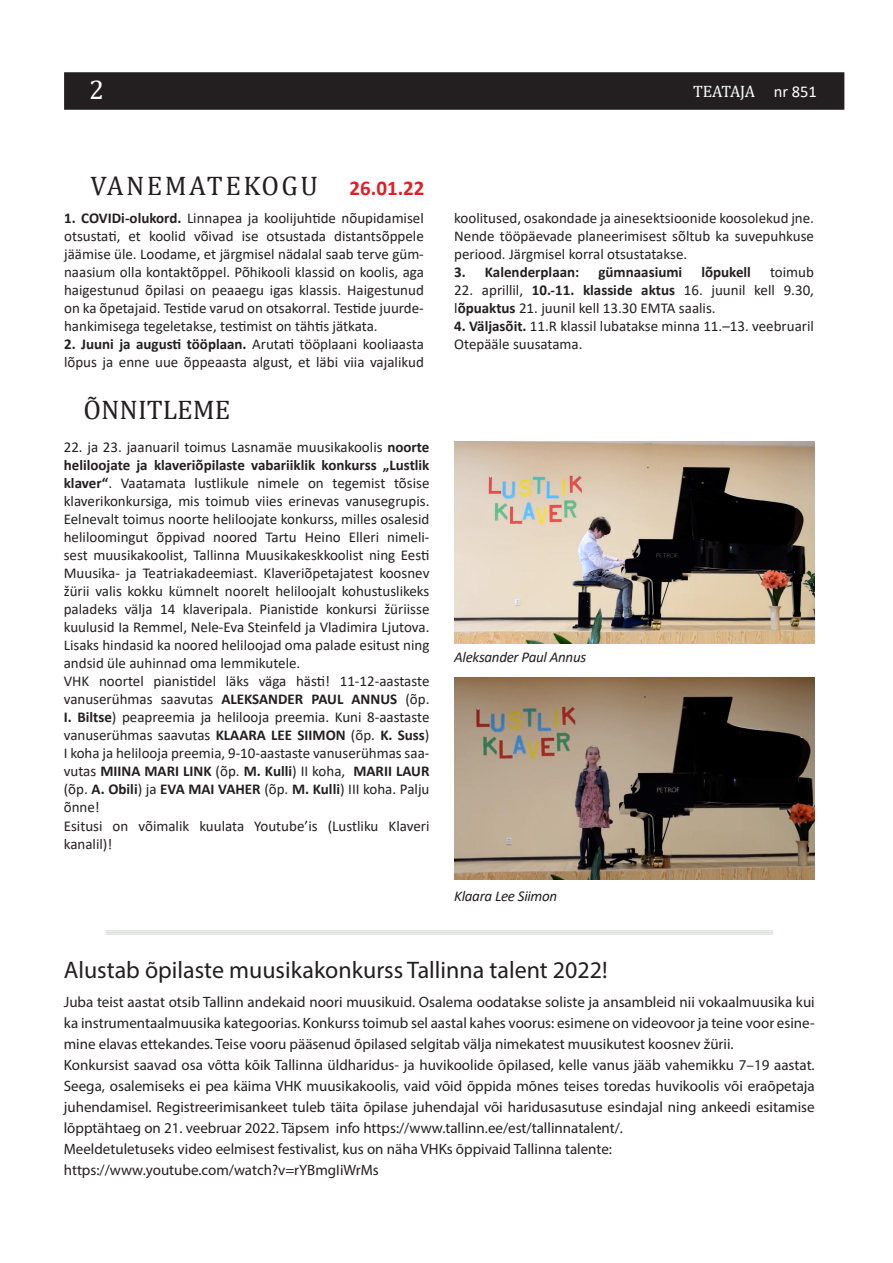
<style>
.page{position:relative;width:893px;height:1263px;background:#fff}
.page>*{position:absolute;margin:0;border:0;box-sizing:border-box;transform-origin:0 0}
.t1{font:27px "Cambria";letter-spacing:.09em;color:#231f20}
.t2{font:27px "Cambria";color:#231f20}
.t3{font:27px "Cambria";color:#fff}
.t4{font:24px "Myriad Pro";color:#231f20}
.t5{font:700 21px "Calibri";color:#df2027}
.t6{font:16.5px "Cambria";letter-spacing:-.015em;color:#fff}
.t7{font:15px/18px "Calibri";color:#231f20;text-align:justify}
.t8{font:15px/21px "Myriad Pro";color:#231f20;text-align:justify}
.t9{font:700 15px "Calibri";color:#231f20}
.t10{font:italic 15px "Calibri";letter-spacing:-.02em;color:#231f20}
.s1{font-family:"Calibri"}
.s2{font-weight:700}
</style>
<div class="page">
<div style="left:64px;top:72px;width:780px;height:38px;background:#231f20"></div>
<img style="left:454px;top:441px;width:361px;height:202px">
<img style="left:454px;top:677px;width:361px;height:203px">
<hr style="left:105px;top:930px;width:668px;height:1px;background:#dadfd9">
<hr style="left:105px;top:932px;width:668px;height:1px;background:#dadfd9">
<hr style="left:105px;top:933px;width:668px;height:2px;background:#dadfd9">
<p class="t3" style="left:89px;top:74px;width:16px">2</p>
<p class="t6" style="left:693px;top:82px;width:125px">TEATAJA <span class="s1">nr 851</span></p>
<p class="t1" style="left:90px;top:170px;width:229px">VANEMATEKOGU</p>
<p class="t5" style="left:349px;top:173px;width:77px">26.01.22</p>
<p class="t7" style="left:64px;top:209px;width:361px"><span class="s2">1. COVIDi-olukord.</span> Linnapea ja koolijuhtide nõupidamisel otsustati, et koolid võivad ise otsustada distantsõppele jäämise üle. Loodame, et järgmisel nädalal saab terve güm&shy;naasium olla kontaktõppel. Põhikooli klassid on koolis, aga haigestunud õpilasi on peaaegu igas klassis. Haigestunud on ka õpetajaid. Testide varud on otsakorral. Testide juurde&shy;hankimisega tegeletakse, testimist on tähtis jätkata.</p>
<p class="t7" style="left:64px;top:335px;width:361px"><span class="s2">2. Juuni ja augusti tööplaan.</span> Arutati tööplaani kooliaasta lõpus ja enne uue õppeaasta algust, et läbi viia vajalikud</p>
<p class="t2" style="left:84px;top:394px;width:148px">ÕNNITLEME</p>
<p class="t7" style="left:64px;top:438px;width:367px">22. ja 23. jaanuaril toimus Lasnamäe muusikakoolis <span class="s2">noorte heliloojate ja klaveriõpilaste vabariiklik konkurss „Lustlik klaver“</span>. Vaatamata lustlikule nimele on tegemist tõsise klaverikonkursiga, mis toimub viies erinevas vanusegrupis.<br>Eelnevalt toimus noorte heliloojate konkurss, milles osalesid heliloomingut õppivad noored Tartu Heino Elleri nimeli&shy;sest muusikakoolist, Tallinna Muusikakeskkoolist ning Eesti Muusika- ja Teatriakadeemiast. Klaveriõpetajatest koosnev žürii valis kokku kümnelt noorelt heliloojalt kohustuslikeks paladeks välja 14 klaveripala. Pianistide konkursi žüriisse kuulusid Ia Remmel, Nele-Eva Steinfeld ja Vladimira Ljutova.<br>Lisaks hindasid ka noored heliloojad oma palade esitust ning andsid üle auhinnad oma lemmikutele.</p>
<p class="t7" style="left:64px;top:672px;width:367px">VHK noortel pianistidel läks väga hästi! 11-12-aastaste vanuserühmas saavutas <span class="s2">ALEKSANDER PAUL ANNUS</span> (õp.<br><span class="s2">I. Biltse</span>) peapreemia ja helilooja preemia. Kuni 8-aastaste vanuserühmas saavutas <span class="s2">KLAARA LEE SIIMON</span> (õp. <span class="s2">K. Suss</span>)<br>I koha ja helilooja preemia, 9-10-aastaste vanuserühmas saa&shy;vutas <span class="s2">MIINA MARI LINK</span> (õp. <span class="s2">M. Kulli</span>) II koha, <span class="s2">MARII LAUR </span>(õp. <span class="s2">A. Obili</span>) ja <span class="s2">EVA MAI VAHER</span> (õp. <span class="s2">M. Kulli</span>) III koha. Palju õnne!</p>
<p class="t7" style="left:64px;top:816px;width:367px">Esitusi on võimalik kuulata Youtube’is (Lustliku Klaveri kanalil)!</p>
<p class="t7" style="left:454px;top:209px;width:361px">koolitused, osakondade ja ainesektsioonide koosolekud jne.<br>Nende tööpäevade planeerimisest sõltub ka suvepuhkuse periood. Järgmisel korral otsustatakse.</p>
<p class="t9" style="left:454px;top:262px;width:127px">3. Kalenderplaan:</p>
<p class="t9" style="left:598px;top:262px;width:85px">gümnaasiumi</p>
<p class="t9" style="left:701px;top:262px;width:51px">lõpukell</p>
<p class="t7" style="left:770px;top:263px;width:45px">toimub</p>
<p class="t7" style="left:454px;top:281px;width:361px">22. aprillil, <span class="s2">10.-11. klasside aktus</span> 16. juunil kell 9.30, l<span class="s2">õpuaktus</span> 21. juunil kell 13.30 EMTA saalis.</p>
<p class="t7" style="left:454px;top:317px;width:361px"><span class="s2">4. Väljasõit.</span> 11.R klassil lubatakse minna 11.–13. veebruaril<br>Otepääle suusatama.</p>
<p class="t10" style="left:454px;top:647px;width:134px">Aleksander Paul Annus</p>
<p class="t10" style="left:454px;top:886px;width:105px">Klaara Lee Siimon</p>
<p class="t4" style="left:64px;top:955px;width:545px">Alustab õpilaste muusikakonkurss Tallinna talent 2022!</p>
<p class="t8" style="left:64px;top:991px;width:752px">Juba teist aastat otsib Tallinn andekaid noori muusikuid. Osalema oodatakse soliste ja ansambleid nii vokaalmuusika kui ka instrumentaalmuusika kategoorias. Konkurss toimub sel aastal kahes voorus: esimene on videovoor ja teine voor esine&shy;mine elavas ettekandes. Teise vooru pääsenud õpilased selgitab välja nimekatest muusikutest koosnev žürii.</p>
<p class="t8" style="left:64px;top:1054px;width:752px">Konkursist saavad osa võtta kõik Tallinna üldharidus- ja huvikoolide õpilased, kelle vanus jääb vahemikku 7–19 aastat.<br>Seega, osalemiseks ei pea käima VHK muusikakoolis, vaid võid õppida mõnes teises toredas huvikoolis või eraõpetaja juhendamisel. Registreerimisankeet tuleb täita õpilase juhendajal või haridusasutuse esindajal ning ankeedi esitamise lõpptähtaeg on 21. veebruar 2022. Täpsem info https://www.tallinn.ee/est/tallinnatalent/.</p>
<p class="t8" style="left:64px;top:1138px;width:550px">Meeldetuletuseks video eelmisest festivalist, kus on näha VHKs õppivaid Tallinna talente:</p>
<p class="t8" style="left:64px;top:1159px;width:317px">https://www.youtube.com/watch?v=rYBmgIiWrMs</p>
</div>
